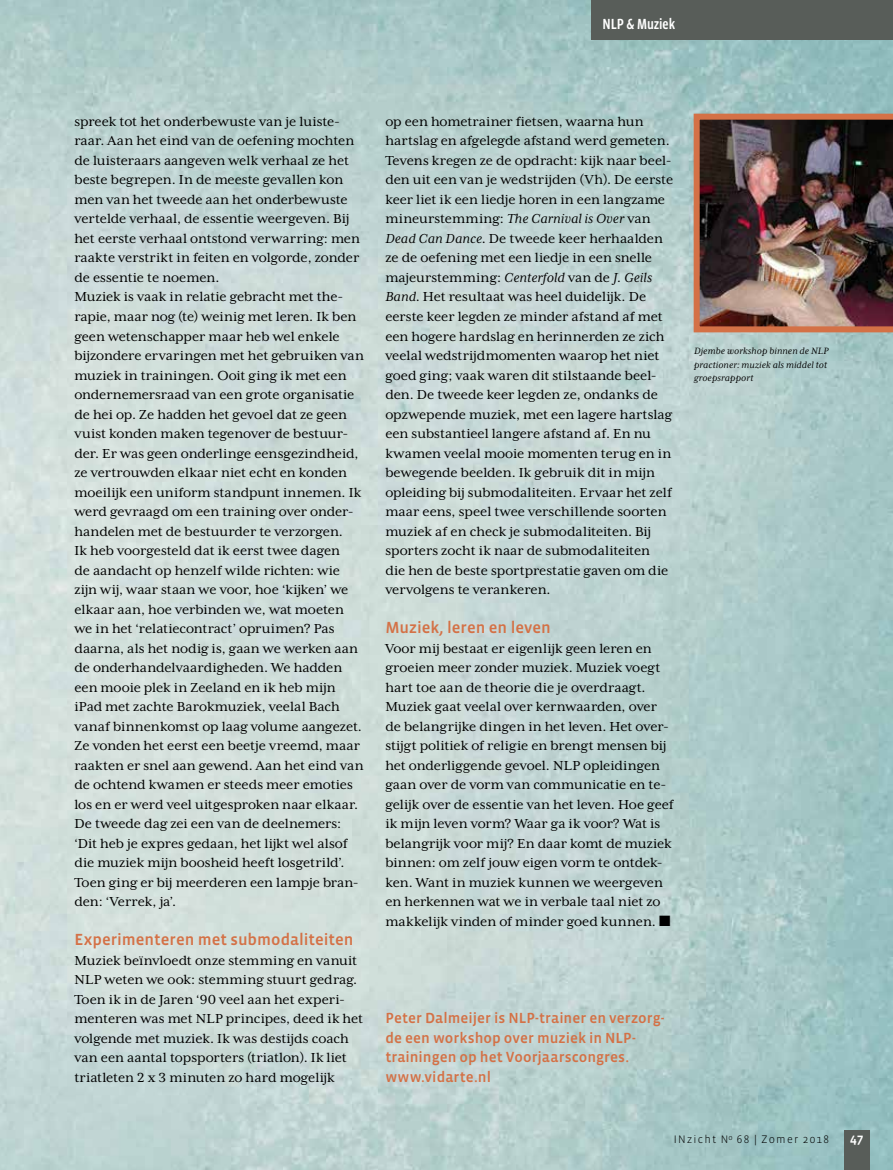
<style>
.page{position:relative;width:893px;height:1170px;background:#fff}
.page>*{position:absolute;margin:0;border:0;box-sizing:border-box;transform-origin:0 0}
.t1{font:500 16.5px "Vista Sans OTCE";color:#d47146}
.t2{font:15px/19.5px "Mrs Eaves XL Serif OT";letter-spacing:-.005em;color:#000}
.t3{font:500 15px/19.5px "Vista Sans OTCE";letter-spacing:.005em;color:#d47146}
.t4{font:500 15px "Vista Sans Nar OTCE";letter-spacing:-.005em;color:#fff}
.t5{font:500 13.5px "Vista Sans OTCE";color:#fff}
.t6{font:300 11.1px "Vista Sans OTCE";letter-spacing:.115em;color:#000}
.t7{font:italic 10.5px/13.5px "Mrs Eaves XL Serif OT";letter-spacing:.015em;color:#000}
.s1{font-style:italic}
</style>
<div class="page">
<img style="left:0;top:0;width:893px;height:1169px">
<div style="left:592px;top:0;width:301px;height:39px;background:#585d59"></div>
<div style="left:844px;top:1130px;width:26px;height:39px;background:#585d59"></div>
<img style="left:694px;top:114px;width:199px;height:218px">
<p class="t4" style="left:603px;top:15px;width:74px">NLP &amp; Muziek</p>
<p class="t2" style="left:74px;top:112px;width:291px">spreek tot het onderbewuste van je luiste&shy;raar. Aan het eind van de oefening mochten de luisteraars aangeven welk verhaal ze het beste begrepen. In de meeste gevallen kon men van het tweede aan het onderbewuste vertelde verhaal, de essentie weergeven. Bij het eerste verhaal ontstond verwarring: men raakte verstrikt in feiten en volgorde, zonder de essentie te noemen.<br>Muziek is vaak in relatie gebracht met the&shy;rapie, maar nog (te) weinig met leren. Ik ben geen wetenschapper maar heb wel enkele bijzondere ervaringen met het gebruiken van muziek in trainingen. Ooit ging ik met een ondernemersraad van een grote organisatie de hei op. Ze hadden het gevoel dat ze geen vuist konden maken tegenover de bestuur&shy;der. Er was geen onderlinge eensgezindheid, ze vertrouwden elkaar niet echt en konden moeilijk een uniform standpunt innemen. Ik werd gevraagd om een training over onder&shy;handelen met de bestuurder te verzorgen.<br>Ik heb voorgesteld dat ik eerst twee dagen<br>de aandacht op henzelf wilde richten: wie zijn wij, waar staan we voor, hoe ‘kijken’ we elkaar aan, hoe verbinden we, wat moeten we in het ‘relatiecontract’ opruimen? Pas daarna, als het nodig is, gaan we werken aan de onderhandelvaardigheden. We hadden een mooie plek in Zeeland en ik heb mijn iPad met zachte Barokmuziek, veelal Bach vanaf binnenkomst op laag volume aangezet.<br>Ze vonden het eerst een beetje vreemd, maar raakten er snel aan gewend. Aan het eind van de ochtend kwamen er steeds meer emoties los en er werd veel uitgesproken naar elkaar.<br>De tweede dag zei een van de deelnemers: ‘Dit heb je expres gedaan, het lijkt wel alsof die muziek mijn boosheid heeft losgetrild’.<br>Toen ging er bij meerderen een lampje bran&shy;den: ‘Verrek, ja’.</p>
<p class="t1" style="left:74px;top:930px;width:281px">Experimenteren met submodaliteiten</p>
<p class="t2" style="left:74px;top:950px;width:290px">Muziek beïnvloedt onze stemming en vanuit NLP weten we ook: stemming stuurt gedrag.<br>Toen ik in de Jaren ‘90 veel aan het experi&shy;menteren was met NLP principes, deed ik het volgende met muziek. Ik was destijds coach van een aantal topsporters (triatlon). Ik liet triatleten 2 x 3 minuten zo hard mogelijk</p>
<p class="t2" style="left:385px;top:112px;width:289px">op een hometrainer fietsen, waarna hun hartslag en afgelegde afstand werd gemeten.<br>Tevens kregen ze de opdracht: kijk naar beel&shy;den uit een van je wedstrijden (Vh). De eerste keer liet ik een liedje horen in een langzame mineurstemming: <span class="s1">The Carnival is Over</span> van <span class="s1">Dead Can Dance</span>. De tweede keer herhaalden ze de oefening met een liedje in een snelle majeurstemming: <span class="s1">Centerfold</span> van de <span class="s1">J. Geils Band</span>. Het resultaat was heel duidelijk. De eerste keer legden ze minder afstand af met een hogere hardslag en herinnerden ze zich veelal wedstrijdmomenten waarop het niet goed ging; vaak waren dit stilstaande beel&shy;den. De tweede keer legden ze, ondanks de opzwepende muziek, met een lagere hartslag een substantieel langere afstand af. En nu kwamen veelal mooie momenten terug en in bewegende beelden. Ik gebruik dit in mijn opleiding bij submodaliteiten. Ervaar het zelf maar eens, speel twee verschillende soorten muziek af en check je submodaliteiten. Bij sporters zocht ik naar de submodaliteiten die hen de beste sportprestatie gaven om die vervolgens te verankeren.</p>
<p class="t1" style="left:385px;top:618px;width:167px">Muziek, leren en leven</p>
<p class="t2" style="left:385px;top:638px;width:290px">Voor mij bestaat er eigenlijk geen leren en groeien meer zonder muziek. Muziek voegt hart toe aan de theorie die je overdraagt.<br>Muziek gaat veelal over kernwaarden, over de belangrijke dingen in het leven. Het over&shy;stijgt politiek of religie en brengt mensen bij het onderliggende gevoel. NLP opleidingen gaan over de vorm van communicatie en te&shy;gelijk over de essentie van het leven. Hoe geef ik mijn leven vorm? Waar ga ik voor? Wat is belangrijk voor mij? En daar komt de muziek binnen: om zelf jouw eigen vorm te ontdek&shy;ken. Want in muziek kunnen we weergeven en herkennen wat we in verbale taal niet zo makkelijk vinden of minder goed kunnen. ■</p>
<p class="t7" style="left:694px;top:344px;width:136px">Djembe workshop binnen de NLP practioner: muziek als middel tot groepsrapport</p>
<p class="t3" style="left:385px;top:1008px;width:281px">Peter Dalmeijer is NLP-trainer en verzorg&shy;de een workshop over muziek in NLP&shy;trainingen op het Voorjaarscongres. www.vidarte.nl</p>
<p class="t6" style="left:674px;top:1132px;width:157px">INzicht N<sup>o</sup> 68 | Zomer 2018</p>
<p class="t5" style="left:850px;top:1130px;width:15px">47</p>
</div>
